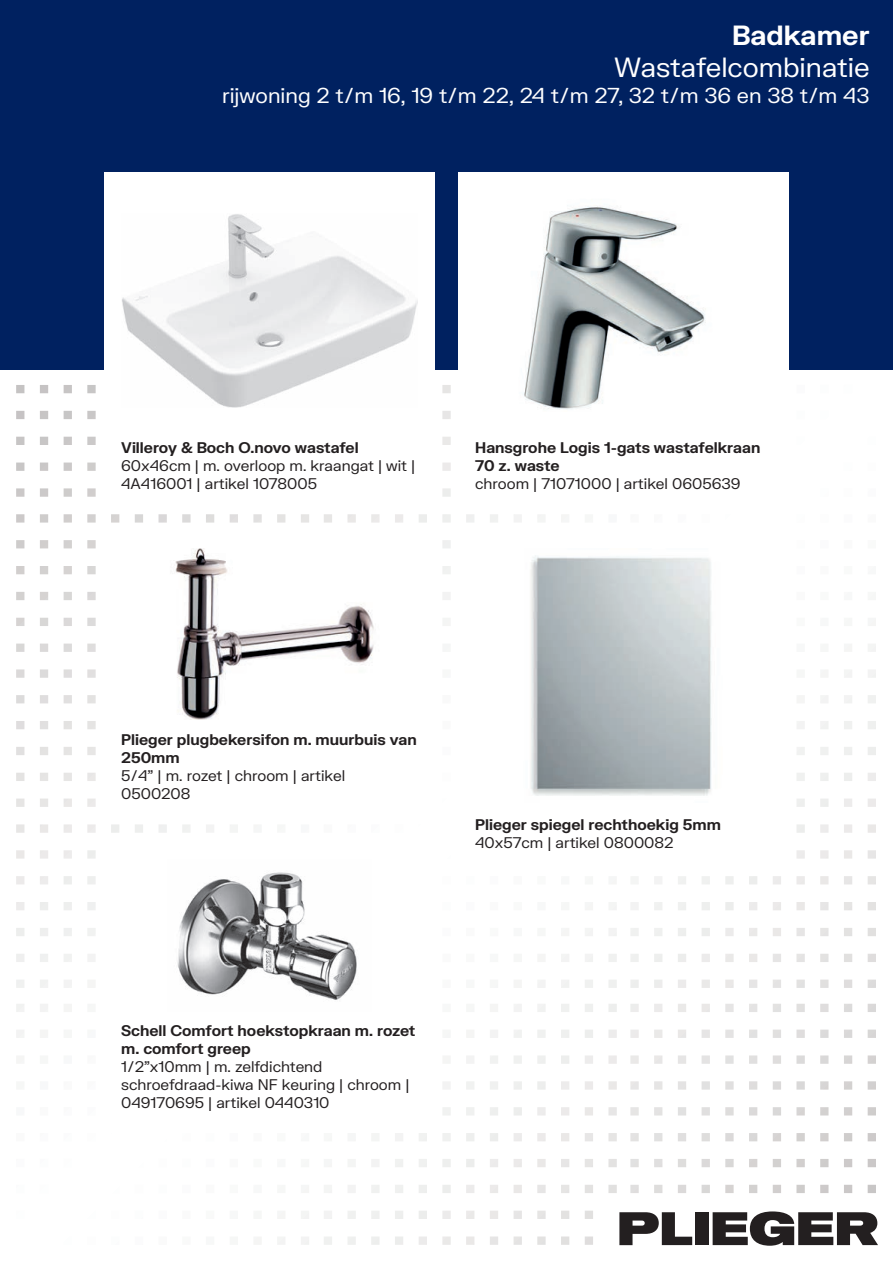
<style>
.page{position:relative;width:893px;height:1263px;background:#fff}
.page>*{position:absolute;margin:0;border:0;box-sizing:border-box;transform-origin:0 0}
.t1{font:27px "FK Grotesk";color:#fff}
.t2{font:700 27px "FK Grotesk";color:#fff}
.t3{font:21px "FK Grotesk";color:#fff}
.t4{font:15px/18px "FK Grotesk";color:#231f20}
.t5{font:700 15px/18px "FK Grotesk";color:#231f20}
</style>
<div class="page">
<svg style="left:16px;top:385px;width:435px;height:60px"></svg>
<svg style="left:619px;top:1212px;width:73px;height:33px"></svg>
<div style="left:695px;top:1212px;width:13px;height:33px;background:#231f20"></div>
<svg style="left:713px;top:1211px;width:165px;height:35px"></svg>
<div style="left:0;top:0;width:893px;height:370px;background:#002160"></div>
<div style="left:458px;top:172px;width:331px;height:334px;background:#fff"></div>
<img style="left:524px;top:206px;width:182px;height:203px">
<img style="left:530px;top:555px;width:182px;height:241px">
<div style="left:104px;top:172px;width:331px;height:334px;background:#fff"></div>
<img style="left:122px;top:214px;width:296px;height:193px">
<img style="left:175px;top:549px;width:199px;height:171px">
<img style="left:177px;top:872px;width:180px;height:128px">
<h1 class="t2" style="left:732px;top:15px;width:139px">Badkamer</h1>
<h1 class="t1" style="left:614px;top:47px;width:257px">Wastafelcombinatie</h1>
<h2 class="t3" style="left:222px;top:79px;width:649px">rijwoning 2 t/m 16, 19 t/m 22, 24 t/m 27, 32 t/m 36 en 38 t/m 43</h2>
<p class="t5" style="left:121px;top:438px;width:239px">Villeroy &amp; Boch O.novo wastafel</p>
<p class="t4" style="left:121px;top:455px;width:296px">60x46cm | m. overloop m. kraangat | wit |<br>4A416001 | artikel 1078005</p>
<p class="t5" style="left:475px;top:438px;width:287px">Hansgrohe Logis 1-gats wastafelkraan<br>70 z. waste</p>
<p class="t4" style="left:475px;top:473px;width:267px">chroom | 71071000 | artikel 0605639</p>
<p class="t5" style="left:121px;top:730px;width:297px">Plieger plugbekersifon m. muurbuis van<br>250mm</p>
<p class="t4" style="left:121px;top:766px;width:225px">5/4” | m. rozet | chroom | artikel<br>0500208</p>
<p class="t5" style="left:475px;top:815px;width:247px">Plieger spiegel rechthoekig 5mm</p>
<p class="t4" style="left:475px;top:833px;width:200px">40x57cm | artikel 0800082</p>
<p class="t5" style="left:121px;top:1020px;width:296px">Schell Comfort hoekstopkraan m. rozet m. comfort greep</p>
<p class="t4" style="left:121px;top:1056px;width:290px">1/2”x10mm | m. zelfdichtend schroefdraad-kiwa NF keuring | chroom |<br>049170695 | artikel 0440310</p>
</div>
